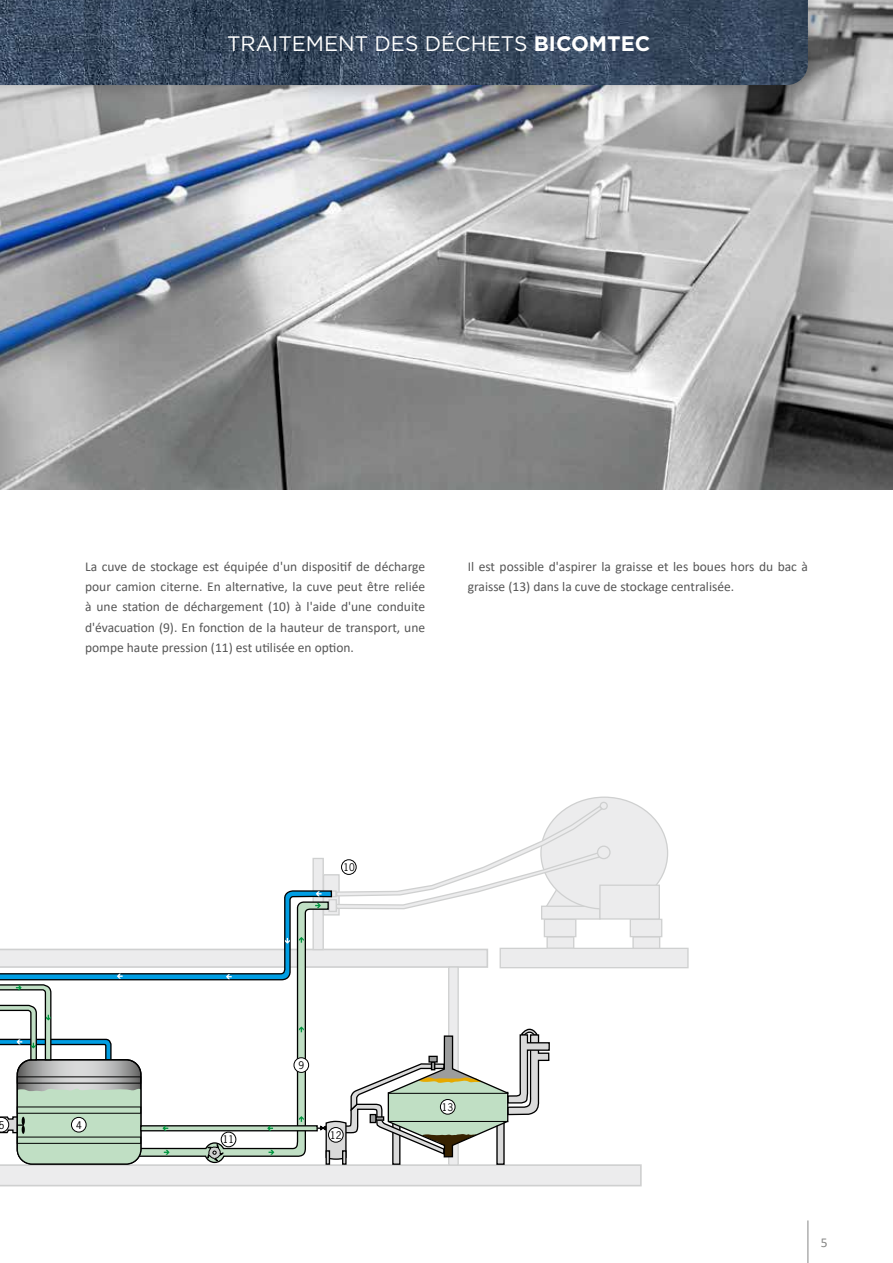
<style>
.page{position:relative;width:893px;height:1263px;background:#fff}
.page>*{position:absolute;margin:0;border:0;box-sizing:border-box;transform-origin:0 0}
.t1{font:21px "Gotham";color:#fff}
.t2{font:13.5px/20.2px "Calibri";color:#565656;text-align:justify}
.t3{font:13.5px "Calibri";color:#878786}
.t4{font:9.9px "News Gothic";color:#000}
.s1{font-weight:700}
</style>
<div class="page">
<hr style="left:807px;top:1220px;width:1px;height:43px;background:#878786">
<img style="left:0;top:0;width:893px;height:490px">
<div style="left:500px;top:948px;width:188px;height:20px;background:#ececed"></div>
<div style="left:500px;top:948px;width:189px;height:20px;border:1px solid #cfd0d0"></div>
<div style="left:630px;top:919px;width:32px;height:18px;background:#ececed"></div>
<div style="left:630px;top:919px;width:32px;height:18px;border:1px solid #cfd0d0"></div>
<div style="left:633px;top:937px;width:27px;height:11px;background:#ececed"></div>
<div style="left:632px;top:936px;width:28px;height:13px;border:1px solid #cfd0d0"></div>
<div style="left:541px;top:797px;width:127px;height:112px;background:#ececed;border-radius:50%"></div>
<div style="left:600px;top:885px;width:59px;height:34px;background:#ececed"></div>
<div style="left:599px;top:884px;width:61px;height:36px;border:1px solid #cfd0d0"></div>
<svg style="left:0;top:796px;width:642px;height:390px"></svg>
<div style="left:341px;top:859px;width:15px;height:16px;border:1px solid #000;border-radius:50%"></div>
<div style="left:294px;top:1058px;width:15px;height:14px;background:#fff;border-radius:50%"></div>
<div style="left:294px;top:1057px;width:15px;height:16px;border:1px solid #000;border-radius:50%"></div>
<div style="left:221px;top:1132px;width:15px;height:15px;background:#fff;border-radius:50%"></div>
<div style="left:221px;top:1132px;width:15px;height:15px;border:1px solid #000;border-radius:50%"></div>
<div style="left:328px;top:1127px;width:15px;height:15px;background:#fff;border-radius:50%"></div>
<div style="left:328px;top:1127px;width:15px;height:15px;border:1px solid #000;border-radius:50%"></div>
<div style="left:0;top:0;width:825px;height:102px;background:#000;opacity:.2"></div>
<img style="left:0;top:0;width:808px;height:85px">
<h1 class="t1" style="left:227px;top:30px;width:425px">TRAITEMENT DES DÉCHETS <span class="s1">BICOMTEC</span></h1>
<p class="t2" style="left:85px;top:556px;width:342px">La cuve de stockage est équipée d'un dispositif de décharge pour camion citerne. En alternative, la cuve peut être reliée à une station de déchargement (10) à l'aide d'une conduite d'évacuation (9). En fonction de la hauteur de transport, une pompe haute pression (11) est utilisée en option.</p>
<p class="t2" style="left:468px;top:556px;width:342px">Il est possible d'aspirer la graisse et les boues hors du bac à graisse (13) dans la cuve de stockage centralisée.</p>
<p class="t4" style="left:-1px;top:1118px;width:7px">5</p>
<p class="t4" style="left:76px;top:1118px;width:7px">4</p>
<p class="t4" style="left:343px;top:861px;width:13px">10</p>
<p class="t4" style="left:223px;top:1133px;width:13px">11</p>
<p class="t4" style="left:299px;top:1059px;width:7px">9</p>
<p class="t4" style="left:330px;top:1129px;width:13px">12</p>
<p class="t4" style="left:442px;top:1101px;width:13px">13</p>
<p class="t3" style="left:821px;top:1233px;width:8px">5</p>
</div>
